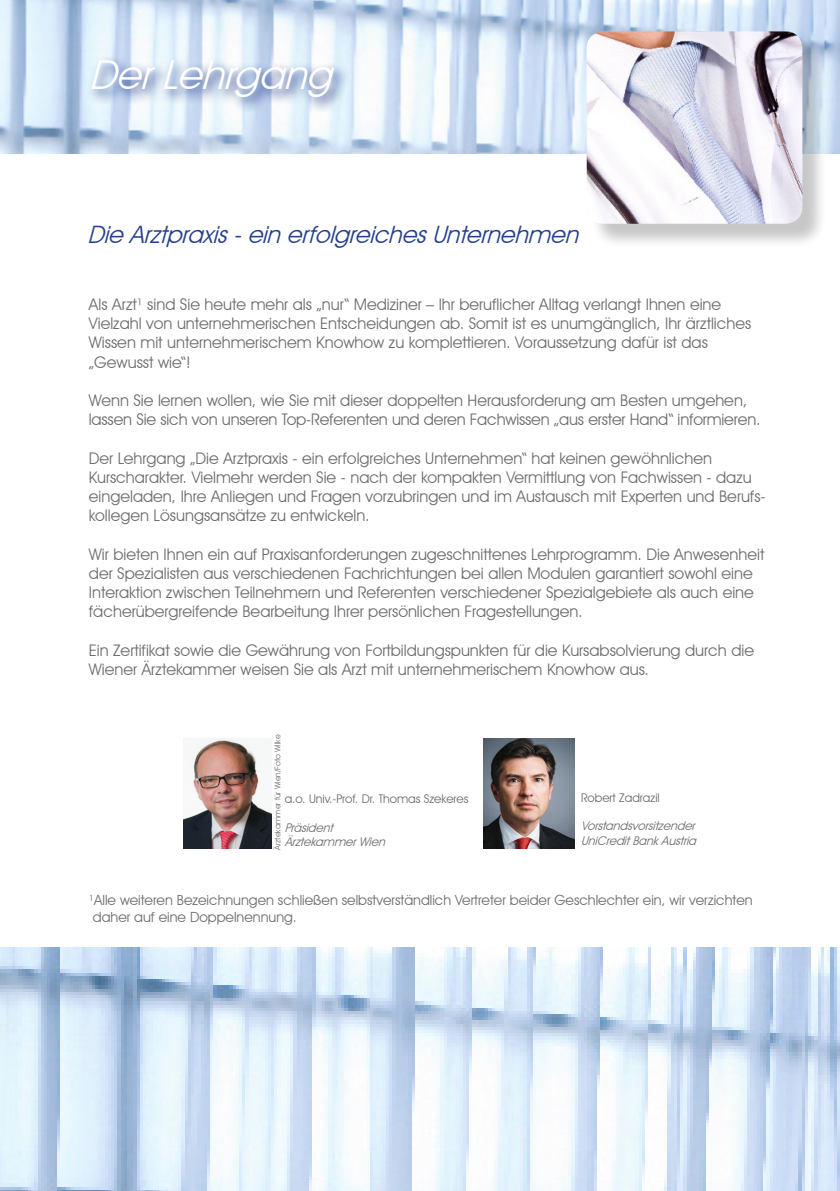
<style>
.page{position:relative;width:840px;height:1191px;background:#fff}
.page>*{position:absolute;margin:0;border:0;box-sizing:border-box;transform-origin:0 0}
.t1{font:italic 40px "Avant Garde IT Cby BT";color:#fff}
.t2{font:italic 24px "Avant Garde IT Cby BT";color:#253f8e}
.t3{font:16px/19.2px "Avant Garde IT Cby BT";color:#6c6d70}
.t4{font:14px "Avant Garde IT Cby BT";color:#6c6d70}
.t5{font:italic 12px "Avant Garde IT Cby BT";color:#6c6d70}
.t6{font:12px "Avant Garde IT Cby BT";color:#6c6d70}
.t7{font:8px "Avant Garde IT Cby BT";color:#6c6d70}
</style>
<div class="page">
<img style="left:0;top:0;width:839px;height:154px">
<div style="left:589px;top:34px;width:246px;height:223px;background:#231f20;opacity:.25"></div>
<img style="left:586px;top:31px;width:216px;height:193px">
<img style="left:0;top:947px;width:839px;height:244px">
<svg style="left:86px;top:55px;width:449px;height:83px"></svg>
<img style="left:483px;top:738px;width:91px;height:110px">
<img style="left:183px;top:738px;width:88px;height:110px">
<p class="t1" style="left:89px;top:50px;width:256px">DerLehrgang</p>
<p class="t2" style="left:87px;top:220px;width:499px">Die Arztpraxis-einerfolgreichesUnternehmen</p>
<p class="t3" style="left:89px;top:294px;width:663px">Als Arzt¹ sind Sie heute mehr als „nur“ Mediziner – Ihr beruflicher Alltag verlangt Ihnen eine<br>Vielzahl von unternehmerischen Entscheidungen ab. Somit ist es unumgänglich, Ihr ärztliches<br>Wissen mit unternehmerischem Knowhow zu komplettieren. Voraussetzung dafür ist das</p>
<p class="t3" style="left:89px;top:352px;width:103px">„Gewusst wie“!</p>
<p class="t3" style="left:89px;top:390px;width:673px">Wenn Sie lernen wollen, wie Sie mit dieser doppelten Herausforderung am Besten umgehen, lassen Sie sich von unseren Top-Referenten und deren Fachwissen „aus erster Hand“ informieren.</p>
<p class="t3" style="left:89px;top:448px;width:678px">Der Lehrgang „Die Arztpraxis - ein erfolgreiches Unternehmen“ hat keinen gewöhnlichen Kurscharakter. Vielmehr werden Sie - nach der kompakten Vermittlung von Fachwissen - dazu eingeladen, Ihre Anliegen und Fragen vorzubringen und im Austausch mit Experten und Berufs&shy;kollegen Lösungsansätze zu entwickeln.</p>
<p class="t3" style="left:89px;top:544px;width:676px">Wir bieten Ihnen ein auf Praxisanforderungen zugeschnittenes Lehrprogramm. Die Anwesenheit der Spezialisten aus verschiedenen Fachrichtungen bei allen Modulen garantiert sowohl eine Interaktion zwischen Teilnehmern und Referenten verschiedener Spezialgebiete als auch eine fächerübergreifende Bearbeitung Ihrer persönlichen Fragestellungen.</p>
<p class="t3" style="left:89px;top:640px;width:666px">Ein Zertifikat sowie die Gewährung von Fortbildungspunkten für die Kursabsolvierung durch die<br>Wiener Ärztekammer weisen Sie als Arzt mit unternehmerischem Knowhow aus.</p>
<p class="t7" style="left:272px;top:849px;width:117px;rotate:-90deg">Ärztekammer für Wien/Foto Wilke</p>
<p class="t6" style="left:284px;top:791px;width:185px">a.o. Univ.-Prof. Dr. Thomas Szekeres</p>
<p class="t5" style="left:284px;top:820px;width:53px">Präsident</p>
<p class="t5" style="left:284px;top:834px;width:105px">ÄrztekammerWien</p>
<p class="t6" style="left:580px;top:790px;width:80px">Robert Zadrazil</p>
<p class="t5" style="left:580px;top:819px;width:119px">Vorstandsvorsitzender</p>
<p class="t5" style="left:580px;top:833px;width:120px">UniCreditBankAustria</p>
<p class="t4" style="left:89px;top:891px;width:665px">¹Alle weiteren Bezeichnungen schließen selbstverständlich Vertreter beider Geschlechter ein, wir verzichten</p>
<p class="t4" style="left:93px;top:908px;width:205px">daher auf eine Doppelnennung.</p>
</div>
